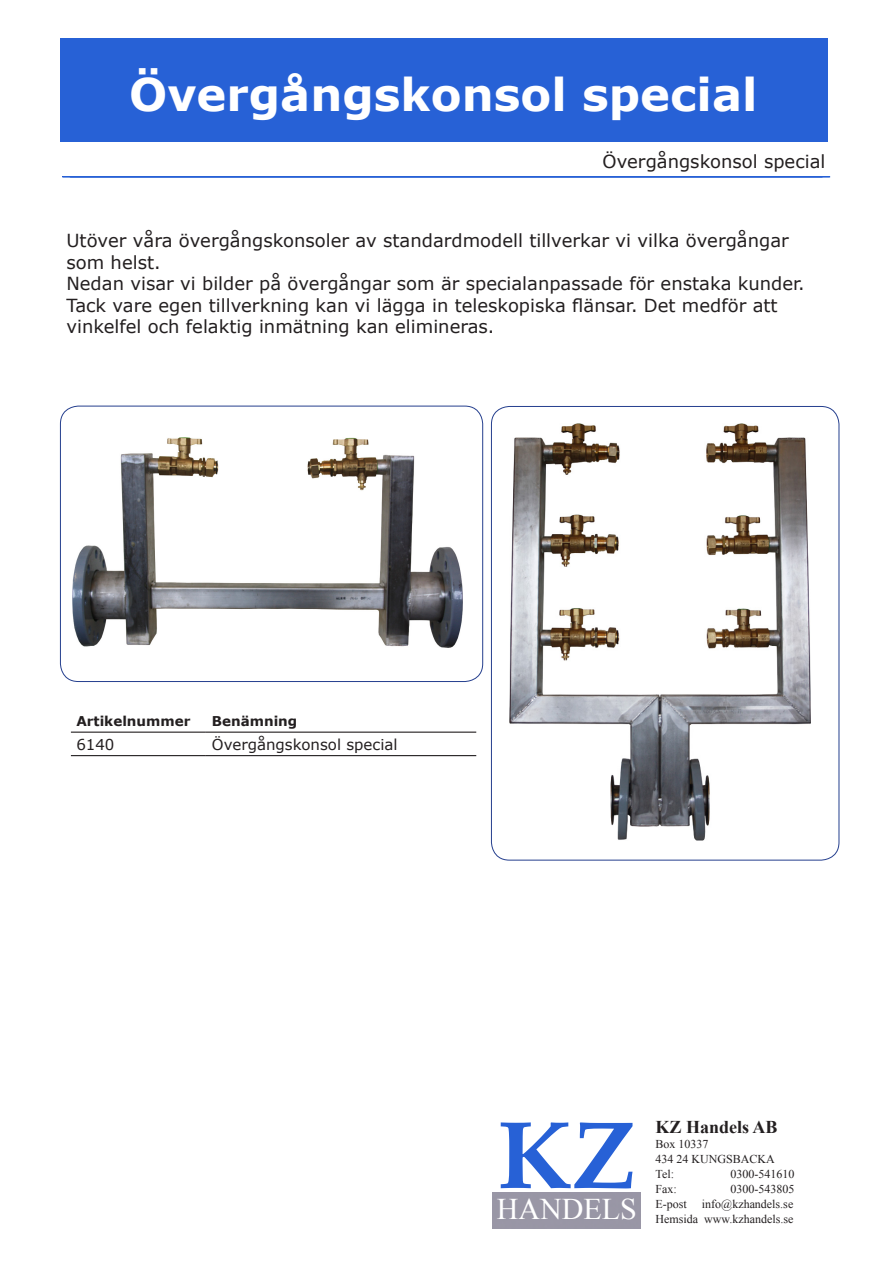
<style>
.page{position:relative;width:893px;height:1263px;background:#fff}
.page>*{position:absolute;margin:0;border:0;box-sizing:border-box;transform-origin:0 0}
.t1{font:700 96px "Book Antiqua";color:#2761d6}
.t2{font:700 45px "Verdana";color:#fff}
.t3{font:30px "Times New Roman";color:#fff}
.t4{font:18px/21.6px "Verdana";color:#231f20}
.t5{font:700 18px "Times New Roman";color:#231f20}
.t6{font:15px "Verdana";color:#231f20}
.t7{font:700 13.5px "Verdana";color:#231f20}
.t8{font:12px "Times New Roman";color:#231f20}
</style>
<div class="page">
<img style="left:63px;top:177px;width:479px;height:1px">
<div style="left:62px;top:176px;width:768px;height:1px;border:1px solid #2761d6"></div>
<hr style="left:71px;top:731px;width:135px;height:2px;background:#231f20">
<hr style="left:206px;top:731px;width:270px;height:2px;background:#231f20">
<hr style="left:71px;top:755px;width:135px;height:1px;background:#231f20">
<hr style="left:206px;top:755px;width:270px;height:1px;background:#231f20">
<img style="left:509px;top:424px;width:301px;height:416px">
<img style="left:73px;top:437px;width:389px;height:211px">
<div style="left:60px;top:406px;width:423px;height:276px;border:1px solid #253f8e;border-radius:18px"></div>
<div style="left:60px;top:39px;width:768px;height:103px;background:#2761d6"></div>
<p class="t2" style="left:129px;top:63px;width:630px">Övergångskonsol special</p>
<p class="t4" style="left:603px;top:150px;width:224px">Övergångskonsol special</p>
<p class="t4" style="left:66px;top:229px;width:724px">Utöver våra övergångskonsoler av standardmodell tillverkar vi vilka övergångar som helst.</p>
<p class="t4" style="left:66px;top:273px;width:740px">Nedan visar vi bilder på övergångar som är specialanpassade för enstaka kunder.</p>
<p class="t4" style="left:66px;top:294px;width:713px">Tack vare egen tillverkning kan vi lägga in teleskopiska flänsar. Det medför att</p>
<p class="t4" style="left:66px;top:316px;width:429px">vinkelfel och felaktig inmätning kan elimineras.</p>
<p class="t7" style="left:76px;top:712px;width:116px">Artikelnummer</p>
<p class="t7" style="left:212px;top:712px;width:87px">Benämning</p>
<p class="t6" style="left:76px;top:734px;width:40px">6140</p>
<p class="t6" style="left:212px;top:734px;width:187px">Övergångskonsol special</p>
<p class="t1" style="left:497px;top:1090px;width:140px">KZ</p>
<p class="t3" style="left:497px;top:1189px;width:141px">HANDELS</p>
<p class="t5" style="left:656px;top:1115px;width:124px">KZ Handels AB</p>
<p class="t8" style="left:656px;top:1136px;width:55px">Box 10337</p>
<p class="t8" style="left:656px;top:1151px;width:121px">434 24 KUNGSBACKA</p>
<p class="t8" style="left:656px;top:1166px;width:20px">Tel:</p>
<p class="t8" style="left:731px;top:1166px;width:65px">0300-541610</p>
<p class="t8" style="left:656px;top:1181px;width:23px">Fax:</p>
<p class="t8" style="left:731px;top:1181px;width:65px">0300-543805</p>
<p class="t8" style="left:656px;top:1196px;width:139px">E-post info@kzhandels.se</p>
<p class="t8" style="left:656px;top:1211px;width:139px">Hemsida www.kzhandels.se</p>
</div>
